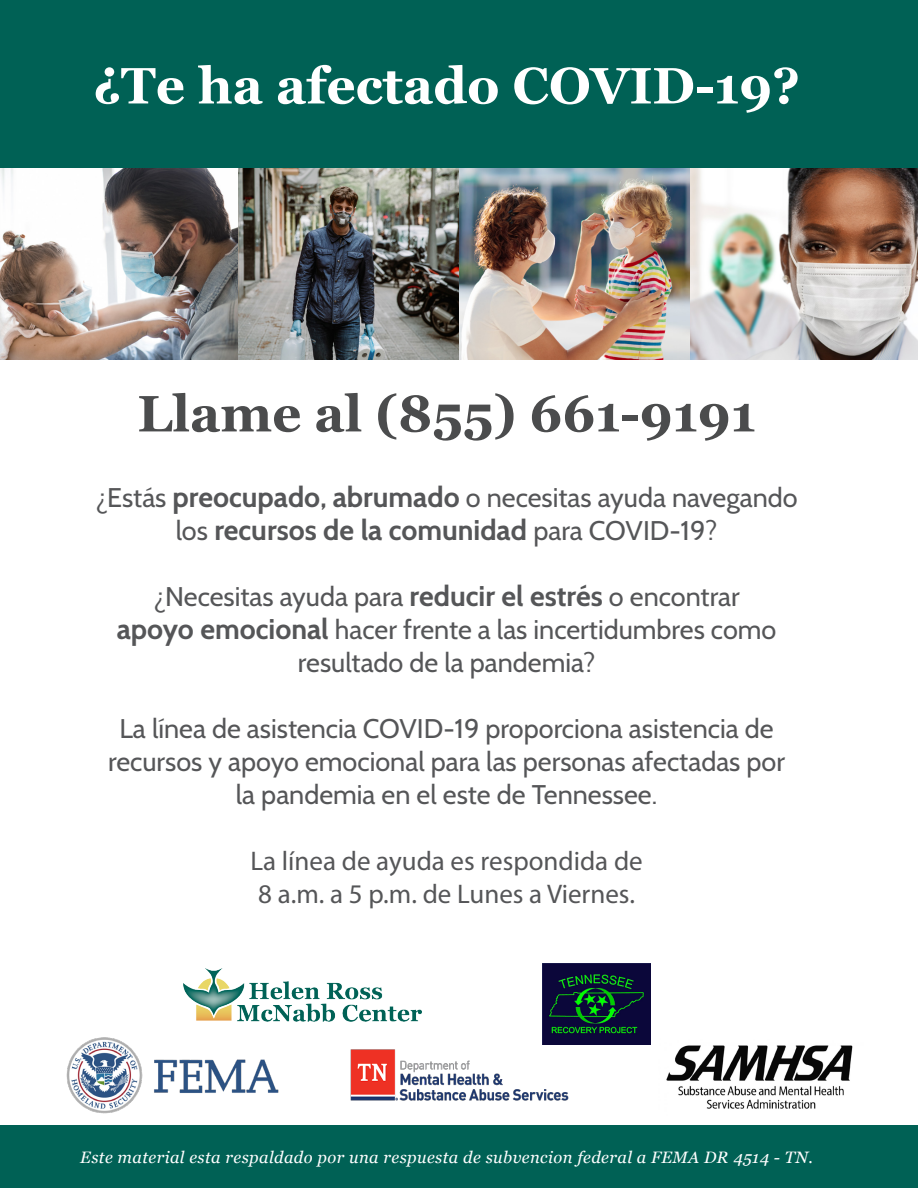
<style>
.page{position:relative;width:918px;height:1188px;background:#fff}
.page>*{position:absolute;margin:0;border:0;box-sizing:border-box;transform-origin:0 0}
.t1{font:700 51px "Georgia";color:#fff}
.t2{font:700 51px "Georgia";color:#4b4c4d}
.t3{font:700 28.5px "Cabin";color:#555658}
.t4{font:27px "Cabin";color:#555658}
.t5{font:27px/33px "Myriad Pro";color:#555658}
.t6{font:italic 16.5px "Georgia";letter-spacing:.025em;color:#fff}
.s1{font-weight:700;font-size:28.5px}
.s2{font-weight:700}
.s3{font-weight:400;font-size:27px}
</style>
<div class="page">
<img style="left:666px;top:1045px;width:187px;height:64px">
<div style="left:0;top:1125px;width:918px;height:63px;background:#006155"></div>
<div style="left:0;top:0;width:918px;height:173px;background:#006155"></div>
<img style="left:66px;top:1037px;width:213px;height:77px">
<img style="left:350px;top:1049px;width:219px;height:52px">
<img style="left:543px;top:963px;width:108px;height:81px">
<img style="left:184px;top:968px;width:237px;height:53px">
<img style="left:0;top:168px;width:691px;height:191px">
<img style="left:691px;top:168px;width:226px;height:191px">
<p class="t1" style="left:93px;top:53px;width:709px">¿Te ha afectado COVID-19?</p>
<p class="t2" style="left:137px;top:381px;width:620px">Llame al (855) 661-9191</p>
<p class="t4" style="left:95px;top:481px;width:704px">¿Estás <span class="s1">preocupado</span><span class="s2">,</span> <span class="s1">abrumado</span> o necesitas ayuda navegando</p>
<p class="t3" style="left:176px;top:513px;width:543px"><span class="s3">los</span> recursos de la comunidad <span class="s3">para COVID-19?</span></p>
<p class="t4" style="left:153px;top:580px;width:588px">¿Necesitas ayuda para <span class="s1">reducir el estrés</span> o encontrar</p>
<p class="t4" style="left:117px;top:613px;width:661px"><span class="s1">apoyo emocional</span> hacer frente a las incertidumbres como</p>
<p class="t4" style="left:298px;top:646px;width:299px">resultado de la pandemia?</p>
<p class="t4" style="left:119px;top:712px;width:656px">La línea de asistencia COVID-19 proporciona asistencia de</p>
<p class="t4" style="left:108px;top:745px;width:679px">recursos y apoyo emocional para las personas afectadas por</p>
<p class="t4" style="left:236px;top:778px;width:423px">la pandemia en el este de Tennessee.</p>
<p class="t5" style="left:250px;top:844px;width:394px">La línea de ayuda es respondida de<br>8 a.m. a 5 p.m. de Lunes a Viernes.</p>
<p class="t6" style="left:80px;top:1147px;width:734px">Este material esta respaldado por una respuesta de subvencion federal a FEMA DR 4514 - TN.</p>
</div>
